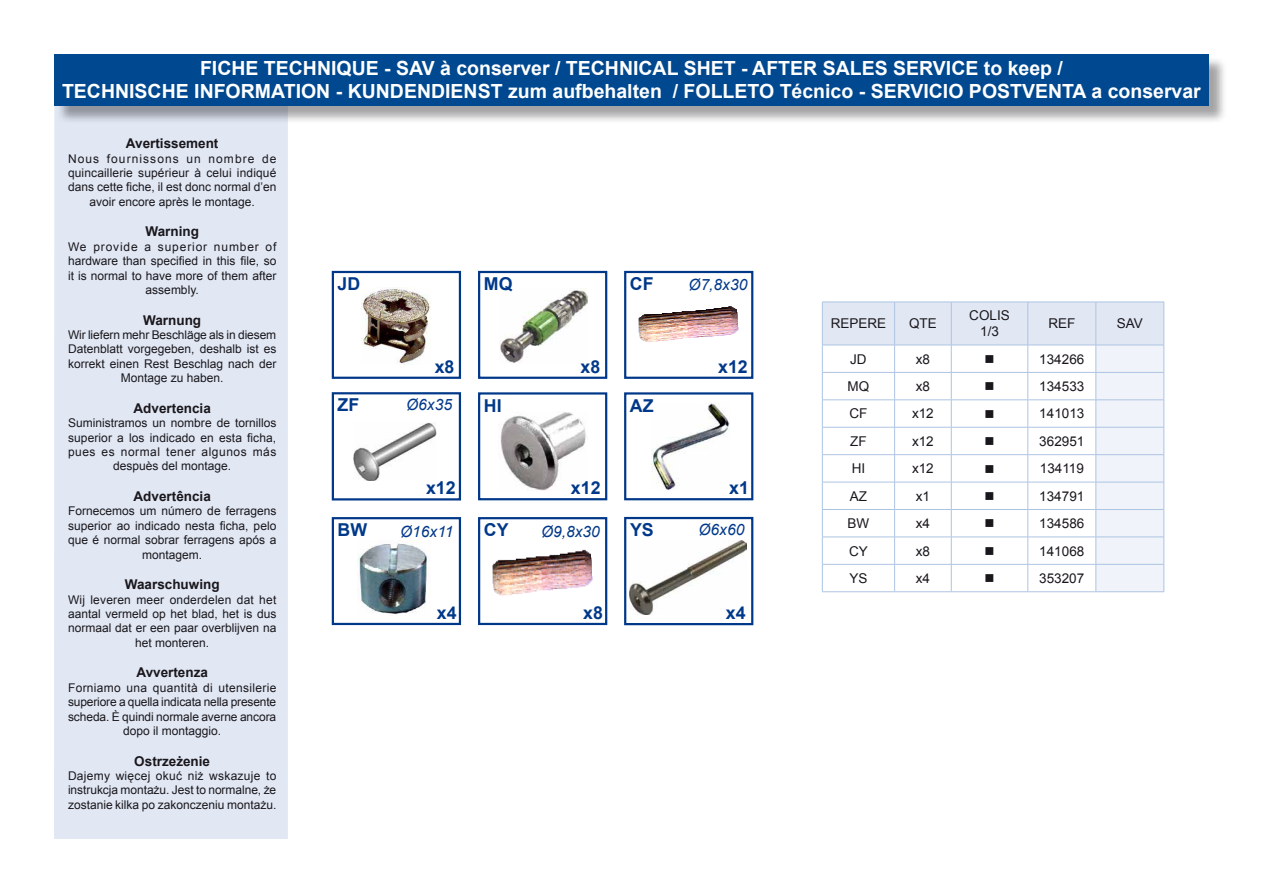
<style>
.page{position:relative;width:1263px;height:893px;background:#fff}
.page>*{position:absolute;margin:0;border:0;box-sizing:border-box;transform-origin:0 0}
.t1{font:700 19.5px/23.4px "Arial";color:#fff;text-align:center}
.t2{font:700 17.85px "Arial";color:#003889}
.t3{font:700 17.7px "Arial";color:#003889}
.t4{font:italic 15.6px "Arial";color:#003889}
.t5{font:13.5px/16.2px "Arial";color:#1a171c;text-align:center}
.t6{font:700 13.5px "Arial";color:#1a171c}
.t7{font:13.5px "Wingdings";color:#1a171c}
.t8{font:12px/14.4px "Arial";color:#1a171c;text-align:center}
</style>
<div class="page">
<div style="left:54px;top:77px;width:234px;height:762px;background:#e1e8f4"></div>
<div style="left:56px;top:56px;width:1172px;height:68px;background:#1a171c;opacity:.4"></div>
<div style="left:54px;top:54px;width:1155px;height:51px;background:#00488f"></div>
<svg style="left:822px;top:302px;width:343px;height:290px"></svg>
<hr style="left:822px;top:591px;width:73px;height:1px;background:#aec4e3">
<hr style="left:895px;top:591px;width:56px;height:1px;background:#aec4e3">
<hr style="left:951px;top:591px;width:77px;height:1px;background:#aec4e3">
<hr style="left:1028px;top:591px;width:68px;height:1px;background:#aec4e3">
<hr style="left:1096px;top:591px;width:68px;height:1px;background:#aec4e3">
<hr style="left:1028px;top:509px;width:68px;height:1px;background:#aec4e3">
<hr style="left:822px;top:509px;width:73px;height:1px;background:#aec4e3">
<hr style="left:895px;top:509px;width:56px;height:1px;background:#aec4e3">
<div style="left:624px;top:517px;width:129px;height:108px;border:2px solid #003889"></div>
<img style="left:629px;top:541px;width:117px;height:73px">
<img style="left:638px;top:306px;width:101px;height:37px">
<div style="left:624px;top:271px;width:129px;height:108px;border:2px solid #003889"></div>
<div style="left:624px;top:392px;width:129px;height:108px;border:2px solid #003889"></div>
<img style="left:651px;top:403px;width:79px;height:87px">
<img style="left:358px;top:540px;width:70px;height:74px">
<div style="left:332px;top:517px;width:129px;height:108px;border:2px solid #003889"></div>
<div style="left:478px;top:517px;width:129px;height:108px;border:2px solid #003889"></div>
<img style="left:492px;top:549px;width:101px;height:47px">
<img style="left:500px;top:412px;width:86px;height:78px">
<div style="left:478px;top:392px;width:129px;height:108px;border:2px solid #003889"></div>
<img style="left:353px;top:423px;width:83px;height:58px">
<div style="left:332px;top:392px;width:129px;height:108px;border:2px solid #003889"></div>
<img style="left:500px;top:288px;width:87px;height:75px">
<div style="left:478px;top:271px;width:129px;height:108px;border:2px solid #003889"></div>
<div style="left:332px;top:271px;width:129px;height:108px;border:2px solid #003889"></div>
<img style="left:362px;top:287px;width:68px;height:78px">
<h1 class="t1" style="left:62px;top:57px;width:1140px">FICHE TECHNIQUE - SAV à conserver / TECHNICAL SHET - AFTER SALES SERVICE to keep /<br>TECHNISCHE INFORMATION - KUNDENDIENST zum aufbehalten / FOLLETO Técnico - SERVICIO POSTVENTA a conservar</h1>
<p class="t6" style="left:126px;top:134px;width:94px">Avertissement</p>
<p class="t8" style="left:68px;top:151px;width:210px">Nous fournissons un nombre de quincaillerie supérieur à celui indiqué dans cette fiche, il est donc normal d’en avoir encore après le montage.</p>
<p class="t6" style="left:145px;top:223px;width:55px">Warning</p>
<p class="t8" style="left:68px;top:239px;width:210px">We provide a superior number of hardware than specified in this file, so it is normal to have more of them after assembly.</p>
<p class="t6" style="left:143px;top:311px;width:59px">Warnung</p>
<p class="t8" style="left:68px;top:328px;width:210px">Wir liefern mehr Beschläge als in diesem Datenblatt vorgegeben, deshalb ist es korrekt einen Rest Beschlag nach der Montage zu haben.</p>
<p class="t6" style="left:134px;top:399px;width:79px">Advertencia</p>
<p class="t8" style="left:68px;top:416px;width:210px">Suministramos un nombre de tornillos superior a los indicado en esta ficha, pues es normal tener algunos más despuès del montage.</p>
<p class="t6" style="left:134px;top:487px;width:79px">Advertência</p>
<p class="t8" style="left:68px;top:504px;width:210px">Fornecemos um número de ferragens superior ao indicado nesta ficha, pelo que é normal sobrar ferragens após a montagem.</p>
<p class="t6" style="left:125px;top:575px;width:96px">Waarschuwing</p>
<p class="t8" style="left:68px;top:592px;width:210px">Wij leveren meer onderdelen dat het aantal vermeld op het blad, het is dus normaal dat er een paar overblijven na het monteren.</p>
<p class="t6" style="left:136px;top:664px;width:73px">Avvertenza</p>
<p class="t8" style="left:68px;top:680px;width:210px">Forniamo una quantità di utensilerie superiore a quella indicata nella presente scheda. È quindi normale averne ancora dopo il montaggio.</p>
<p class="t6" style="left:134px;top:752px;width:77px">Ostrzeżenie</p>
<p class="t8" style="left:68px;top:769px;width:210px;text-align:justify">Dajemy więcej okuć niż wskazuje to instrukcja montażu. Jest to normalne, że zostanie kilka po zakonczeniu montażu.</p>
<h3 class="t3" style="left:484px;top:272px;width:30px">MQ</h3>
<h3 class="t3" style="left:630px;top:272px;width:25px">CF</h3>
<h3 class="t3" style="left:338px;top:272px;width:24px">JD</h3>
<h3 class="t4" style="left:689px;top:274px;width:60px">Ø7,8x30</h3>
<p class="t5" style="left:831px;top:316px;width:57px">REPERE</p>
<p class="t5" style="left:909px;top:316px;width:29px">QTE</p>
<p class="t5" style="left:969px;top:308px;width:42px">COLIS<br>1/3</p>
<p class="t5" style="left:1048px;top:316px;width:28px">REF</p>
<p class="t5" style="left:1117px;top:316px;width:28px">SAV</p>
<p class="t5" style="left:850px;top:351px;width:18px">JD</p>
<p class="t5" style="left:916px;top:351px;width:16px">x8</p>
<p class="t7" style="left:984px;top:352px;width:12px">■</p>
<p class="t5" style="left:1039px;top:351px;width:47px">134266</p>
<p class="t5" style="left:847px;top:378px;width:23px">MQ</p>
<p class="t5" style="left:916px;top:378px;width:16px">x8</p>
<p class="t7" style="left:984px;top:379px;width:12px">■</p>
<p class="t5" style="left:1039px;top:378px;width:47px">134533</p>
<p class="t5" style="left:849px;top:406px;width:19px">CF</p>
<p class="t5" style="left:912px;top:406px;width:23px">x12</p>
<p class="t7" style="left:984px;top:407px;width:12px">■</p>
<p class="t5" style="left:1039px;top:406px;width:47px">141013</p>
<p class="t5" style="left:850px;top:433px;width:18px">ZF</p>
<p class="t5" style="left:912px;top:433px;width:23px">x12</p>
<p class="t7" style="left:984px;top:434px;width:12px">■</p>
<p class="t5" style="left:1039px;top:433px;width:47px">362951</p>
<p class="t5" style="left:852px;top:461px;width:15px">HI</p>
<p class="t5" style="left:912px;top:461px;width:23px">x12</p>
<p class="t7" style="left:984px;top:461px;width:12px">■</p>
<p class="t5" style="left:1040px;top:461px;width:46px">134119</p>
<p class="t5" style="left:850px;top:488px;width:19px">AZ</p>
<p class="t5" style="left:916px;top:488px;width:16px">x1</p>
<p class="t7" style="left:984px;top:489px;width:12px">■</p>
<p class="t5" style="left:1039px;top:488px;width:47px">134791</p>
<p class="t5" style="left:847px;top:515px;width:23px">BW</p>
<p class="t5" style="left:916px;top:515px;width:16px">x4</p>
<p class="t7" style="left:984px;top:516px;width:12px">■</p>
<p class="t5" style="left:1039px;top:515px;width:47px">134586</p>
<p class="t5" style="left:849px;top:543px;width:20px">CY</p>
<p class="t5" style="left:916px;top:543px;width:16px">x8</p>
<p class="t7" style="left:984px;top:544px;width:12px">■</p>
<p class="t5" style="left:1039px;top:543px;width:47px">141068</p>
<p class="t5" style="left:849px;top:570px;width:20px">YS</p>
<p class="t5" style="left:916px;top:570px;width:16px">x4</p>
<p class="t7" style="left:984px;top:571px;width:12px">■</p>
<p class="t5" style="left:1039px;top:570px;width:47px">353207</p>
<h3 class="t3" style="left:718px;top:355px;width:31px">x12</h3>
<h3 class="t3" style="left:435px;top:355px;width:21px">x8</h3>
<h3 class="t3" style="left:581px;top:355px;width:21px">x8</h3>
<h2 class="t2" style="left:338px;top:393px;width:23px">ZF</h2>
<h3 class="t4" style="left:406px;top:394px;width:47px">Ø6x35</h3>
<h3 class="t3" style="left:484px;top:394px;width:19px">HI</h3>
<h3 class="t3" style="left:630px;top:394px;width:25px">AZ</h3>
<h3 class="t3" style="left:571px;top:476px;width:31px">x12</h3>
<h3 class="t3" style="left:729px;top:476px;width:21px">x1</h3>
<h2 class="t2" style="left:426px;top:476px;width:31px">x12</h2>
<h2 class="t2" style="left:630px;top:518px;width:25px">YS</h2>
<h3 class="t4" style="left:698px;top:519px;width:47px">Ø6x60</h3>
<h3 class="t4" style="left:400px;top:521px;width:55px">Ø16x11</h3>
<h3 class="t3" style="left:484px;top:518px;width:26px">CY</h3>
<h3 class="t3" style="left:338px;top:518px;width:31px">BW</h3>
<h3 class="t4" style="left:541px;top:522px;width:60px">Ø9,8x30</h3>
<h3 class="t3" style="left:437px;top:601px;width:21px">x4</h3>
<h3 class="t3" style="left:583px;top:601px;width:21px">x8</h3>
<h2 class="t2" style="left:726px;top:601px;width:21px">x4</h2>
</div>
